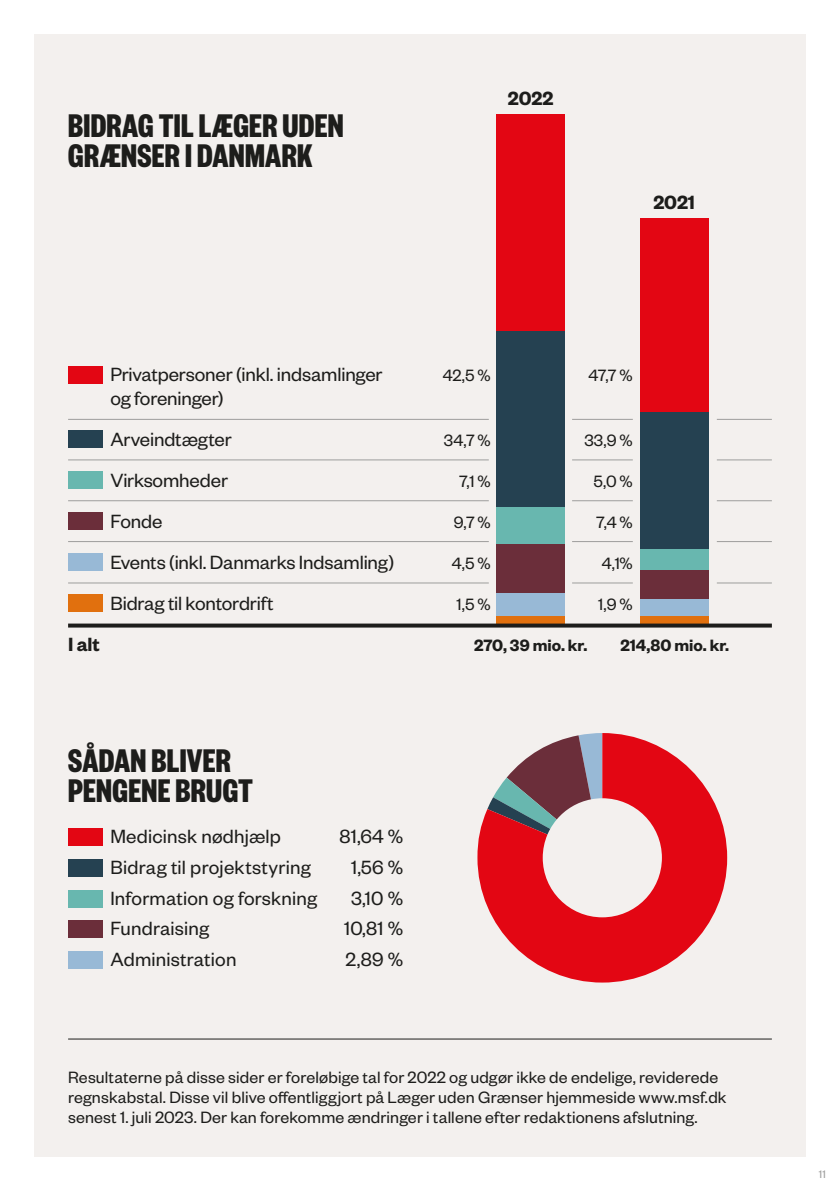
<style>
.page{position:relative;width:840px;height:1191px;background:#fff}
.page>*{position:absolute;margin:0;border:0;box-sizing:border-box;transform-origin:0 0}
.t1{font:700 36px/30px "Founders Grotesk X Cond";letter-spacing:.01em;color:#1d1d1b}
.t2{font:21px/41px "Founders Grotesk";letter-spacing:-.005em;color:#1d1d1b}
.t3{font:21px "Founders Grotesk";letter-spacing:.015em;color:#1d1d1b}
.t4{font:600 21px "Founders Grotesk";color:#1d1d1b}
.t5{font:18px/20px "Founders Grotesk";letter-spacing:.01em;color:#1d1d1b}
.t6{font:600 18px "Founders Grotesk";color:#1d1d1b}
.t7{font:12px "Founders Grotesk";color:#9d9d9c}
</style>
<div class="page">
<div style="left:34px;top:34px;width:771px;height:1123px;background:#f3f0ee"></div>
<hr style="left:68px;top:1038px;width:703px;height:1px;background:#1d1d1b">
<div style="left:68px;top:828px;width:34px;height:17px;background:#e30613"></div>
<div style="left:68px;top:859px;width:34px;height:17px;background:#254151"></div>
<div style="left:68px;top:890px;width:34px;height:17px;background:#68b7af"></div>
<div style="left:68px;top:921px;width:34px;height:17px;background:#6b2e3a"></div>
<div style="left:68px;top:951px;width:34px;height:17px;background:#98b9d6"></div>
<div style="left:68px;top:366px;width:34px;height:17px;background:#e30613"></div>
<div style="left:68px;top:430px;width:34px;height:17px;background:#254151"></div>
<div style="left:68px;top:471px;width:34px;height:17px;background:#68b7af"></div>
<div style="left:68px;top:512px;width:34px;height:17px;background:#6b2e3a"></div>
<div style="left:68px;top:553px;width:34px;height:17px;background:#98b9d6"></div>
<div style="left:68px;top:594px;width:34px;height:17px;background:#e1700e"></div>
<hr style="left:68px;top:582px;width:420px;height:1px;background:#9d9d9c">
<hr style="left:571px;top:582px;width:61px;height:1px;background:#9d9d9c">
<hr style="left:716px;top:582px;width:55px;height:1px;background:#9d9d9c">
<hr style="left:68px;top:541px;width:420px;height:1px;background:#9d9d9c">
<hr style="left:571px;top:541px;width:61px;height:1px;background:#9d9d9c">
<hr style="left:716px;top:541px;width:55px;height:1px;background:#9d9d9c">
<hr style="left:68px;top:500px;width:420px;height:1px;background:#9d9d9c">
<hr style="left:571px;top:500px;width:61px;height:1px;background:#9d9d9c">
<hr style="left:716px;top:500px;width:55px;height:1px;background:#9d9d9c">
<hr style="left:68px;top:459px;width:420px;height:1px;background:#9d9d9c">
<hr style="left:571px;top:459px;width:61px;height:1px;background:#9d9d9c">
<hr style="left:716px;top:459px;width:55px;height:1px;background:#9d9d9c">
<hr style="left:68px;top:419px;width:420px;height:1px;background:#9d9d9c">
<hr style="left:571px;top:419px;width:61px;height:1px;background:#9d9d9c">
<hr style="left:716px;top:419px;width:55px;height:1px;background:#9d9d9c">
<div style="left:496px;top:616px;width:68px;height:7px;background:#e1700e"></div>
<div style="left:496px;top:593px;width:68px;height:23px;background:#98b9d6"></div>
<div style="left:496px;top:543px;width:68px;height:50px;background:#6b2e3a"></div>
<div style="left:496px;top:507px;width:68px;height:36px;background:#68b7af"></div>
<div style="left:496px;top:330px;width:68px;height:177px;background:#254151"></div>
<div style="left:496px;top:114px;width:68px;height:216px;background:#e30613"></div>
<div style="left:640px;top:616px;width:68px;height:7px;background:#e1700e"></div>
<div style="left:640px;top:599px;width:68px;height:17px;background:#98b9d6"></div>
<div style="left:640px;top:569px;width:68px;height:30px;background:#6b2e3a"></div>
<div style="left:640px;top:549px;width:68px;height:20px;background:#68b7af"></div>
<div style="left:640px;top:412px;width:68px;height:137px;background:#254151"></div>
<div style="left:640px;top:219px;width:68px;height:193px;background:#e30613"></div>
<svg style="left:68px;top:623px;width:703px;height:4px;background:#3a3732"></svg>
<svg style="left:477px;top:733px;width:249px;height:249px"></svg>
<h1 class="t1" style="left:68px;top:108px;width:277px">BIDRAG TIL LÆGER UDEN<br>GRÆNSER I DANMARK</h1>
<p class="t4" style="left:507px;top:85px;width:47px">2022</p>
<p class="t4" style="left:653px;top:189px;width:43px">2021</p>
<p class="t2" style="left:110px;top:352px;width:273px">Privatpersoner (inkl. indsamlinger</p>
<p class="t5" style="left:442px;top:364px;width:49px">42,5 %</p>
<p class="t5" style="left:588px;top:364px;width:46px">47,7 %</p>
<p class="t2" style="left:110px;top:376px;width:123px">og foreninger)<br>Arveindtægter</p>
<p class="t5" style="left:444px;top:429px;width:48px">34,7 %</p>
<p class="t5" style="left:584px;top:429px;width:50px">33,9 %</p>
<p class="t2" style="left:110px;top:458px;width:119px">Virksomheder</p>
<p class="t5" style="left:459px;top:470px;width:33px">7,1 %</p>
<p class="t5" style="left:593px;top:470px;width:41px">5,0 %</p>
<p class="t2" style="left:110px;top:499px;width:53px">Fonde</p>
<p class="t5" style="left:453px;top:511px;width:39px">9,7 %</p>
<p class="t5" style="left:595px;top:511px;width:38px">7,4 %</p>
<p class="t2" style="left:110px;top:540px;width:285px">Events (inkl. Danmarks Indsamling)</p>
<p class="t5" style="left:451px;top:552px;width:40px">4,5 %</p>
<p class="t5" style="left:601px;top:552px;width:32px">4,1%</p>
<p class="t2" style="left:110px;top:581px;width:164px">Bidrag til kontordrift</p>
<p class="t5" style="left:456px;top:593px;width:36px">1,5 %</p>
<p class="t5" style="left:597px;top:593px;width:36px">1,9 %</p>
<p class="t4" style="left:68px;top:631px;width:33px">I alt</p>
<p class="t6" style="left:474px;top:634px;width:115px">270, 39 mio. kr.</p>
<p class="t6" style="left:620px;top:634px;width:110px">214,80 mio. kr.</p>
<h1 class="t1" style="left:68px;top:743px;width:186px">SÅDAN BLIVER<br>PENGENE BRUGT</h1>
<p class="t2" style="left:110px;top:814px;width:172px">Medicinsk nødhjælp</p>
<p class="t2" style="left:339px;top:814px;width:65px">81,64 %</p>
<p class="t3" style="left:110px;top:854px;width:202px">Bidrag til projektstyring</p>
<p class="t2" style="left:351px;top:845px;width:54px">1,56 %</p>
<p class="t2" style="left:110px;top:876px;width:208px">Information og forskning</p>
<p class="t2" style="left:351px;top:876px;width:53px">3,10 %</p>
<p class="t2" style="left:110px;top:907px;width:100px">Fundraising</p>
<p class="t2" style="left:344px;top:907px;width:61px">10,81 %</p>
<p class="t2" style="left:110px;top:938px;width:128px">Administration</p>
<p class="t2" style="left:345px;top:938px;width:59px">2,89 %</p>
<p class="t5" style="left:68px;top:1066px;width:659px">Resultaterne på disse sider er foreløbige tal for 2022 og udgør ikke de endelige, reviderede regnskabstal. Disse vil blive offentliggjort på Læger uden Grænser hjemmeside www.msf.dk senest 1. juli 2023. Der kan forekomme ændringer i tallene efter redaktionens afslutning.</p>
<p class="t7" style="left:818px;top:1166px;width:9px">11</p>
</div>
